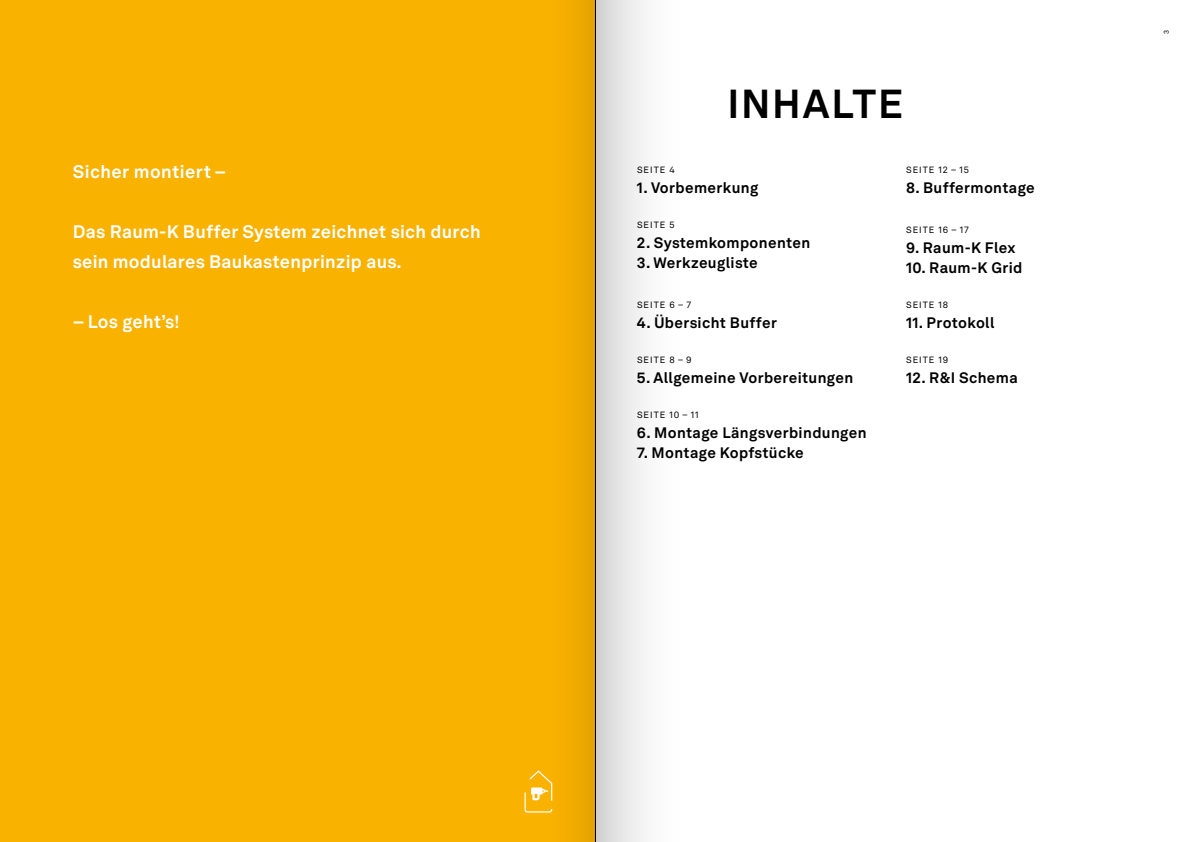
<style>
.page{position:relative;width:1191px;height:842px;background:#fff}
.page>*{position:absolute;margin:0;border:0;box-sizing:border-box;transform-origin:0 0}
.t1{font:700 40px "Akkurat LL";letter-spacing:.045em;color:#000}
.t2{font:700 18px/30px "Akkurat LL";letter-spacing:.015em;color:#fff}
.t3{font:700 15px "Akkurat LL";letter-spacing:.025em;color:#000}
.t4{font:9px "Akkurat LL";letter-spacing:.11em;color:#000}
.t5{font:7px "Akkurat LL";color:#000}
</style>
<div class="page">
<div style="left:0;top:0;width:594px;height:842px;background:#f9b200"></div>
<svg style="left:524px;top:770px;width:16px;height:42px"></svg>
<div style="left:595px;top:0;width:104px;height:842px;background:linear-gradient(to right,#d9d9d9,#fff)"></div>
<div style="left:540px;top:0;width:55px;height:842px;background:linear-gradient(to right,#fdb501,#e6a400)"></div>
<hr style="left:595px;top:0;width:1px;height:842px;background:#000">
<p class="t2" style="left:73px;top:155px;width:155px">Sicher montiert –</p>
<p class="t2" style="left:73px;top:215px;width:409px">Das Raum-K Buffer System zeichnet sich durch sein modulares Baukastenprinzip aus.</p>
<p class="t2" style="left:73px;top:305px;width:108px">– Los geht’s!</p>
<h1 class="t1" style="left:727px;top:73px;width:177px">INHALTE</h1>
<p class="t4" style="left:637px;top:163px;width:39px">SEITE 4</p>
<p class="t3" style="left:637px;top:176px;width:123px">1. Vorbemerkung</p>
<p class="t4" style="left:637px;top:218px;width:39px">SEITE 5</p>
<p class="t3" style="left:637px;top:231px;width:175px">2. Systemkomponenten</p>
<p class="t3" style="left:637px;top:251px;width:122px">3. Werkzeugliste</p>
<p class="t4" style="left:637px;top:298px;width:55px">SEITE 6 – 7</p>
<p class="t3" style="left:637px;top:311px;width:142px">4. Übersicht Buffer</p>
<p class="t4" style="left:637px;top:353px;width:56px">SEITE 8 – 9</p>
<p class="t3" style="left:637px;top:366px;width:218px">5. Allgemeine Vorbereitungen</p>
<p class="t4" style="left:637px;top:408px;width:63px">SEITE 10 – 11</p>
<p class="t3" style="left:637px;top:421px;width:231px">6. Montage Längsverbindungen</p>
<p class="t3" style="left:637px;top:441px;width:168px">7. Montage Kopfstücke</p>
<p class="t4" style="left:906px;top:163px;width:65px">SEITE 12 – 15</p>
<p class="t3" style="left:906px;top:176px;width:130px">8. Buffermontage</p>
<p class="t4" style="left:906px;top:223px;width:64px">SEITE 16 – 17</p>
<p class="t3" style="left:906px;top:236px;width:111px">9. Raum-K Flex</p>
<p class="t3" style="left:906px;top:256px;width:118px">10. Raum-K Grid</p>
<p class="t4" style="left:906px;top:298px;width:44px">SEITE 18</p>
<p class="t3" style="left:906px;top:311px;width:90px">11. Protokoll</p>
<p class="t4" style="left:906px;top:353px;width:44px">SEITE 19</p>
<p class="t3" style="left:906px;top:366px;width:113px">12. R&amp;I Schema</p>
<p class="t5" style="left:1161px;top:34px;width:5px;rotate:-90deg">3</p>
</div>
